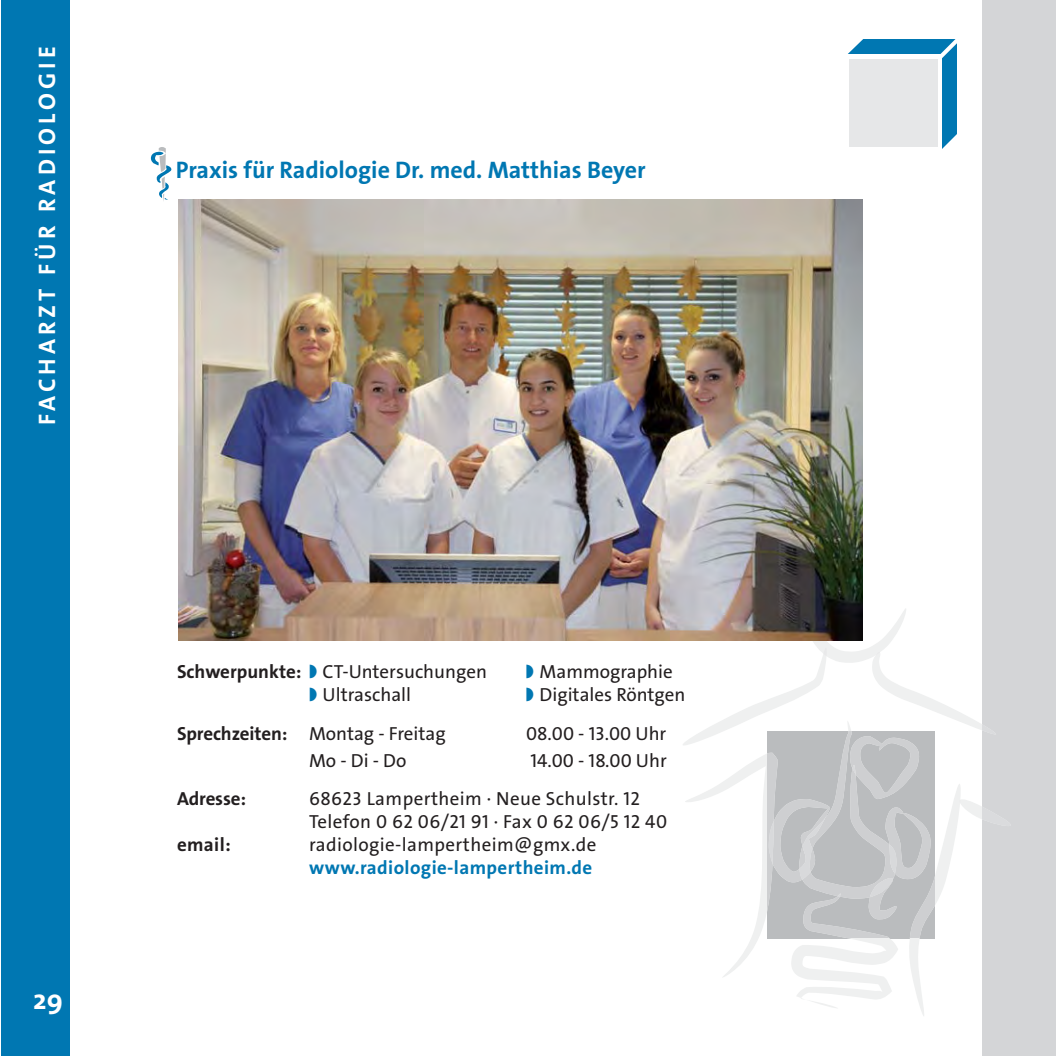
<style>
.page{position:relative;width:1056px;height:1056px;background:#fff}
.page>*{position:absolute;margin:0;border:0;box-sizing:border-box;transform-origin:0 0}
.t1{font:700 28px "SPD The Sans";color:#fff}
.t2{font:700 24px "SPD The Sans";color:#0077b2}
.t3{font:700 24px "SPD The Sans";letter-spacing:.17em;color:#fff}
.t4{font:19px "SPD The Sans";color:#231f20}
.t5{font:19px/23px "SPD The Sans";letter-spacing:.02em;color:#231f20}
.t6{font:700 19px "SPD The Sans";letter-spacing:.02em;color:#0077b2}
.t7{font:700 19px "SPD The Sans";letter-spacing:-.01em;color:#231f20}
.s1{font-weight:700}
</style>
<div class="page">
<div style="left:982px;top:0;width:74px;height:1056px;background:#d4d5d7"></div>
<div style="left:1px;top:0;width:68px;height:1056px;background:#0077b2"></div>
<svg style="left:682px;top:595px;width:300px;height:421px"></svg>
<svg style="left:150px;top:147px;width:22px;height:54px"></svg>
<img style="left:178px;top:200px;width:684px;height:440px">
<svg style="left:848px;top:39px;width:109px;height:110px;background:#b4d0de"></svg>
<p class="t3" style="left:35px;top:425px;width:381px;rotate:-90deg">FACHARZT FÜR RADIOLOGIE</p>
<h1 class="t1" style="left:33px;top:986px;width:31px">29</h1>
<p class="t2" style="left:176px;top:158px;width:471px">Praxis für Radiologie Dr. med. Matthias Beyer</p>
<p class="t4" style="left:177px;top:662px;width:311px"><span class="s1">Schwerpunkte:</span> CT-Untersuchungen</p>
<p class="t4" style="left:540px;top:662px;width:135px">Mammographie</p>
<p class="t4" style="left:323px;top:685px;width:90px">Ultraschall</p>
<p class="t4" style="left:540px;top:685px;width:147px">Digitales Röntgen</p>
<p class="t4" style="left:177px;top:724px;width:270px"><span class="s1">Sprechzeiten:</span> Montag - Freitag</p>
<p class="t4" style="left:526px;top:724px;width:142px">08.00 - 13.00 Uhr</p>
<p class="t4" style="left:309px;top:751px;width:99px">Mo - Di - Do</p>
<p class="t4" style="left:531px;top:751px;width:138px">14.00 - 18.00 Uhr</p>
<p class="t7" style="left:177px;top:789px;width:71px">Adresse:</p>
<p class="t5" style="left:309px;top:788px;width:360px">68623 Lampertheim · Neue Schulstr. 12<br>Telefon 0 62 06/21 91 · Fax 0 62 06/5 12 40</p>
<p class="t7" style="left:177px;top:835px;width:55px">email:</p>
<p class="t5" style="left:309px;top:834px;width:289px">radiologie-lampertheim@gmx.de</p>
<p class="t6" style="left:309px;top:858px;width:285px">www.radiologie-lampertheim.de</p>
</div>
